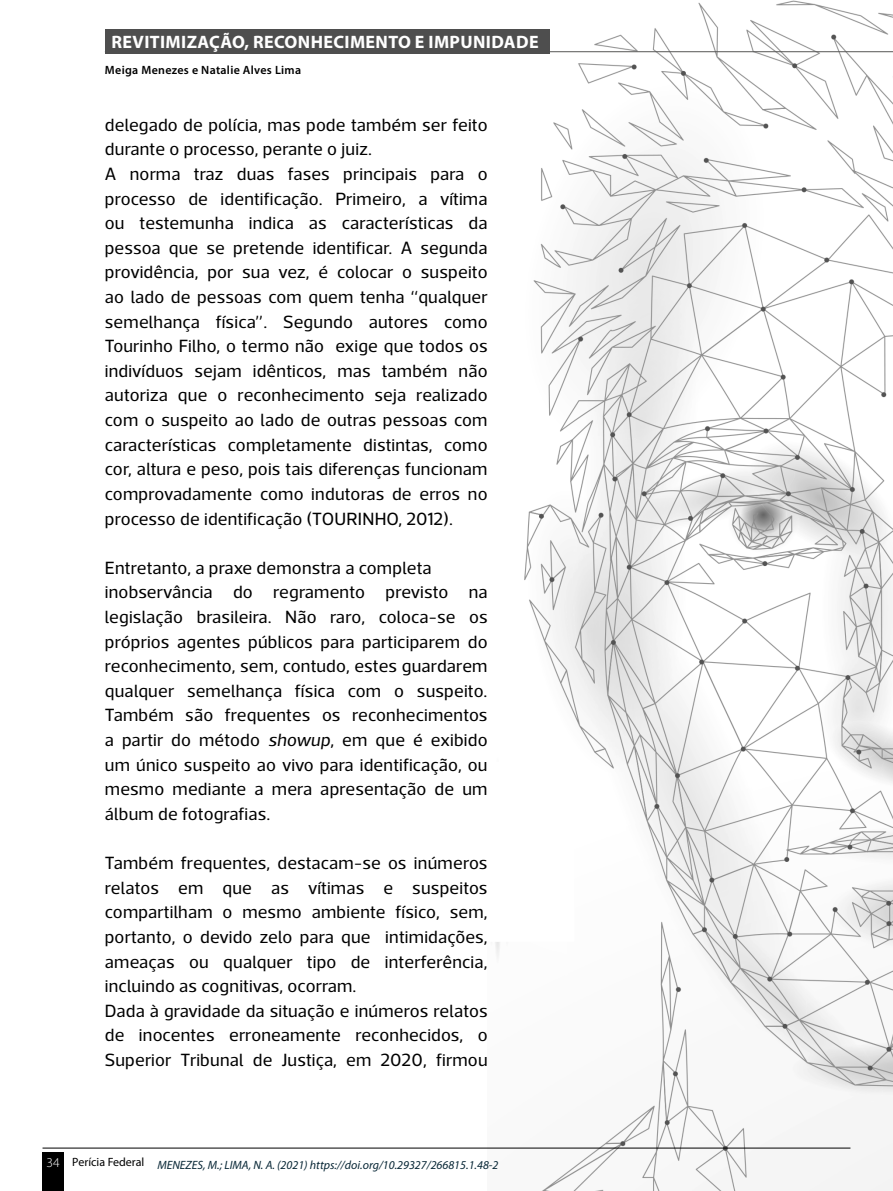
<style>
.page{position:relative;width:893px;height:1191px;background:#fff}
.page>*{position:absolute;margin:0;border:0;box-sizing:border-box;transform-origin:0 0}
.t1{font:18px/24.6px "Acto";letter-spacing:.01em;color:#000}
.t2{font:700 18px "Myriad Pro";letter-spacing:.02em;color:#fff}
.t3{font:italic 12px "Myriad Pro";color:#082736}
.t4{font:600 12px "Myriad Pro";letter-spacing:.025em;color:#000}
.s1{font-style:italic}
.s2{font-weight:300;font-style:normal;font-size:13.5px;color:#fff}
</style>
<div class="page">
<img style="left:488px;top:0;width:405px;height:1191px">
<hr style="left:105px;top:51px;width:788px;height:1px;background:#575756">
<div style="left:105px;top:29px;width:445px;height:25px;background:#4e4e4e"></div>
<div style="left:43px;top:1152px;width:21px;height:39px;background:#000"></div>
<hr style="left:43px;top:1147px;width:807px;height:1px;background:#000">
<p class="t2" style="left:111px;top:31px;width:429px">REVITIMIZAÇÃO, RECONHECIMENTO E IMPUNIDADE</p>
<p class="t4" style="left:105px;top:62px;width:198px">Meiga Menezes e Natalie Alves Lima</p>
<p class="t1" style="left:105px;top:112px;width:384px">delegado de polícia, mas pode também ser feito durante o processo, perante o juiz.<br>A norma traz duas fases principais para o processo de identificação. Primeiro, a vítima ou testemunha indica as características da pessoa que se pretende identificar. A segunda providência, por sua vez, é colocar o suspeito ao lado de pessoas com quem tenha “qualquer semelhança física”. Segundo autores como Tourinho Filho, o termo não exige que todos os indivíduos sejam idênticos, mas também não autoriza que o reconhecimento seja realizado com o suspeito ao lado de outras pessoas com características completamente distintas, como cor, altura e peso, pois tais diferenças funcionam comprovadamente como indutoras de erros no processo de identificação (TOURINHO, 2012).</p>
<p class="t1" style="left:105px;top:555px;width:384px">Entretanto, a praxe demonstra a completa inobservância do regramento previsto na legislação brasileira. Não raro, coloca-se os próprios agentes públicos para participarem do reconhecimento, sem, contudo, estes guardarem qualquer semelhança física com o suspeito.<br>Também são frequentes os reconhecimentos a partir do método <span class="s1">showup</span>, em que é exibido um único suspeito ao vivo para identificação, ou mesmo mediante a mera apresentação de um álbum de fotografias.</p>
<p class="t1" style="left:105px;top:850px;width:384px">Também frequentes, destacam-se os inúmeros relatos em que as vítimas e suspeitos compartilham o mesmo ambiente físico, sem, portanto, o devido zelo para que intimidações, ameaças ou qualquer tipo de interferência, incluindo as cognitivas, ocorram.<br>Dada à gravidade da situação e inúmeros relatos de inocentes erroneamente reconhecidos, o Superior Tribunal de Justiça, em 2020, firmou</p>
<p class="t3" style="left:47px;top:1157px;width:453px"><span class="s2">34</span> <sup>Perícia</sup> <sup>Federal</sup> MENEZES, M.; LIMA, N. A. (2021) https://doi.org/10.29327/266815.1.48-2</p>
</div>
